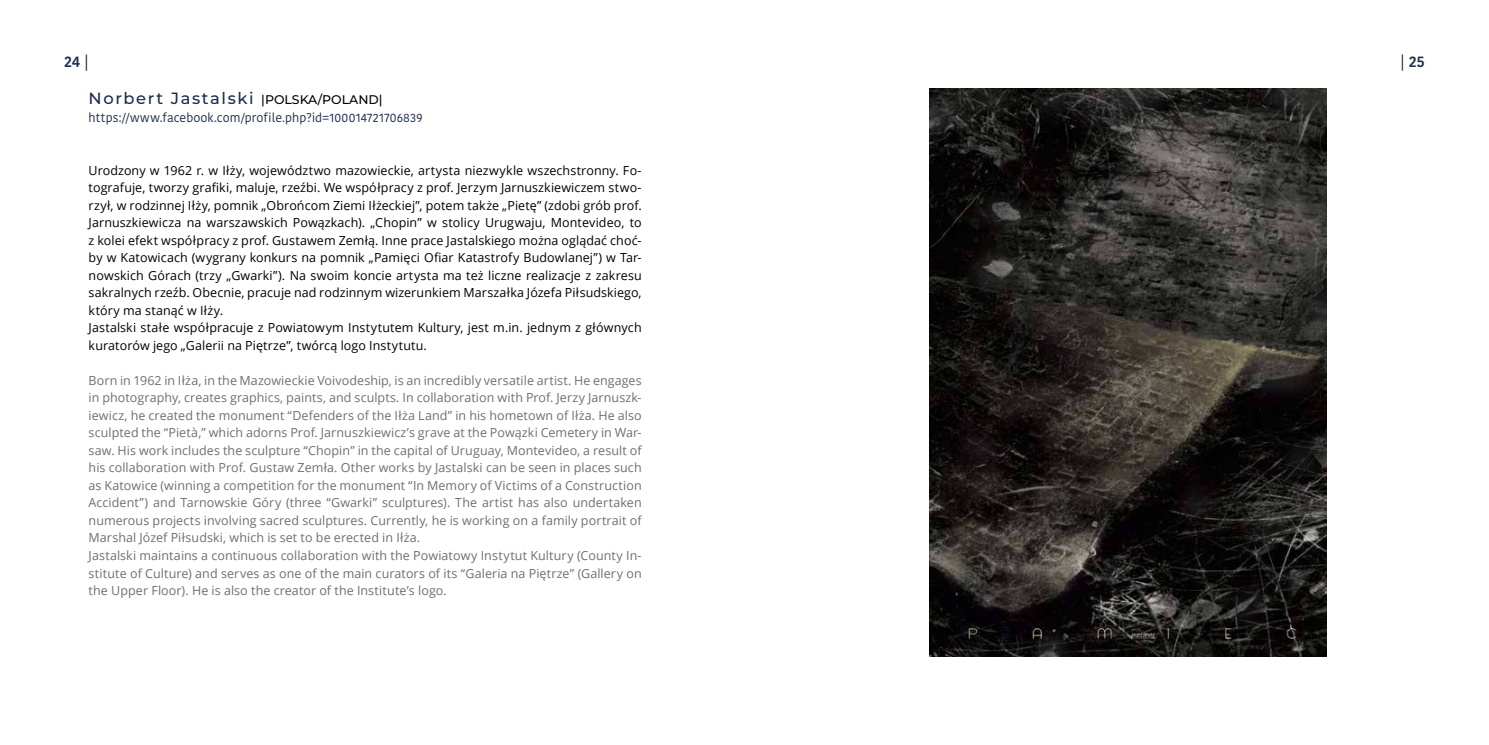
<style>
.page{position:relative;width:1489px;height:745px;background:#fff}
.page>*{position:absolute;margin:0;border:0;box-sizing:border-box;transform-origin:0 0}
.t1{font:100 16.25px "Montserrat";letter-spacing:.1em;color:#1d2b4c}
.t2{font:600 15px "Kohinoor Devanagari";color:#1d2b4c}
.t3{font:12.5px/17.5px "Open Sans";letter-spacing:.005em;color:#706f6f}
.t4{font:12.5px/17.5px "Open Sans";letter-spacing:.005em;color:#000}
.t5{font:12.5px "Kohinoor Telugu";letter-spacing:.01em;color:#1d2b4c}
.s1{font-weight:400;color:#000}
.s2{font-size:12.5px;color:#000}
</style>
<div class="page">
<img style="left:929px;top:89px;width:396px;height:567px">
<p class="t2" style="left:64px;top:53px;width:26px">24 <span class="s1">|</span></p>
<p class="t2" style="left:1400px;top:53px;width:26px"><span class="s1">|</span> 25</p>
<h1 class="t1" style="left:89px;top:88px;width:295px">Norbert Jastalski <span class="s2">|POLSKA/POLAND|</span></h1>
<p class="t5" style="left:89px;top:110px;width:335px">https://www.facebook.com/profile.php?id=100014721706839</p>
<p class="t4" style="left:89px;top:161px;width:554px">Urodzony w 1962 r. w Iłży, województwo mazowieckie, artysta niezwykle wszechstronny. Fo&shy;tografuje, tworzy grafiki, maluje, rzeźbi. We współpracy z prof. Jerzym Jarnuszkiewiczem stwo&shy;rzył, w rodzinnej Iłży, pomnik „Obrońcom Ziemi Iłżeckiej”, potem także „Pietę” (zdobi grób prof.<br>Jarnuszkiewicza na warszawskich Powązkach). „Chopin” w stolicy Urugwaju, Montevideo, to z kolei efekt współpracy z prof. Gustawem Zemłą. Inne prace Jastalskiego można oglądać choć&shy;by w Katowicach (wygrany konkurs na pomnik „Pamięci Ofiar Katastrofy Budowlanej”) w Tar&shy;nowskich Górach (trzy „Gwarki”). Na swoim koncie artysta ma też liczne realizacje z zakresu sakralnych rzeźb. Obecnie, pracuje nad rodzinnym wizerunkiem Marszałka Józefa Piłsudskiego, który ma stanąć w Iłży.<br>Jastalski stałe współpracuje z Powiatowym Instytutem Kultury, jest m.in. jednym z głównych kuratorów jego „Galerii na Piętrze”, twórcą logo Instytutu.</p>
<p class="t3" style="left:89px;top:371px;width:554px">Born in 1962 in Iłża, in the Mazowieckie Voivodeship, is an incredibly versatile artist. He engages in photography, creates graphics, paints, and sculpts. In collaboration with Prof. Jerzy Jarnuszk&shy;iewicz, he created the monument “Defenders of the Iłża Land” in his hometown of Iłża. He also sculpted the “Pietà,” which adorns Prof. Jarnuszkiewicz’s grave at the Powązki Cemetery in War&shy;saw. His work includes the sculpture “Chopin” in the capital of Uruguay, Montevideo, a result of his collaboration with Prof. Gustaw Zemła. Other works by Jastalski can be seen in places such as Katowice (winning a competition for the monument “In Memory of Victims of a Construction Accident”) and Tarnowskie Góry (three “Gwarki” sculptures). The artist has also undertaken numerous projects involving sacred sculptures. Currently, he is working on a family portrait of Marshal Józef Piłsudski, which is set to be erected in Iłża.<br>Jastalski maintains a continuous collaboration with the Powiatowy Instytut Kultury (County In&shy;stitute of Culture) and serves as one of the main curators of its “Galeria na Piętrze” (Gallery on the Upper Floor). He is also the creator of the Institute’s logo.</p>
</div>
